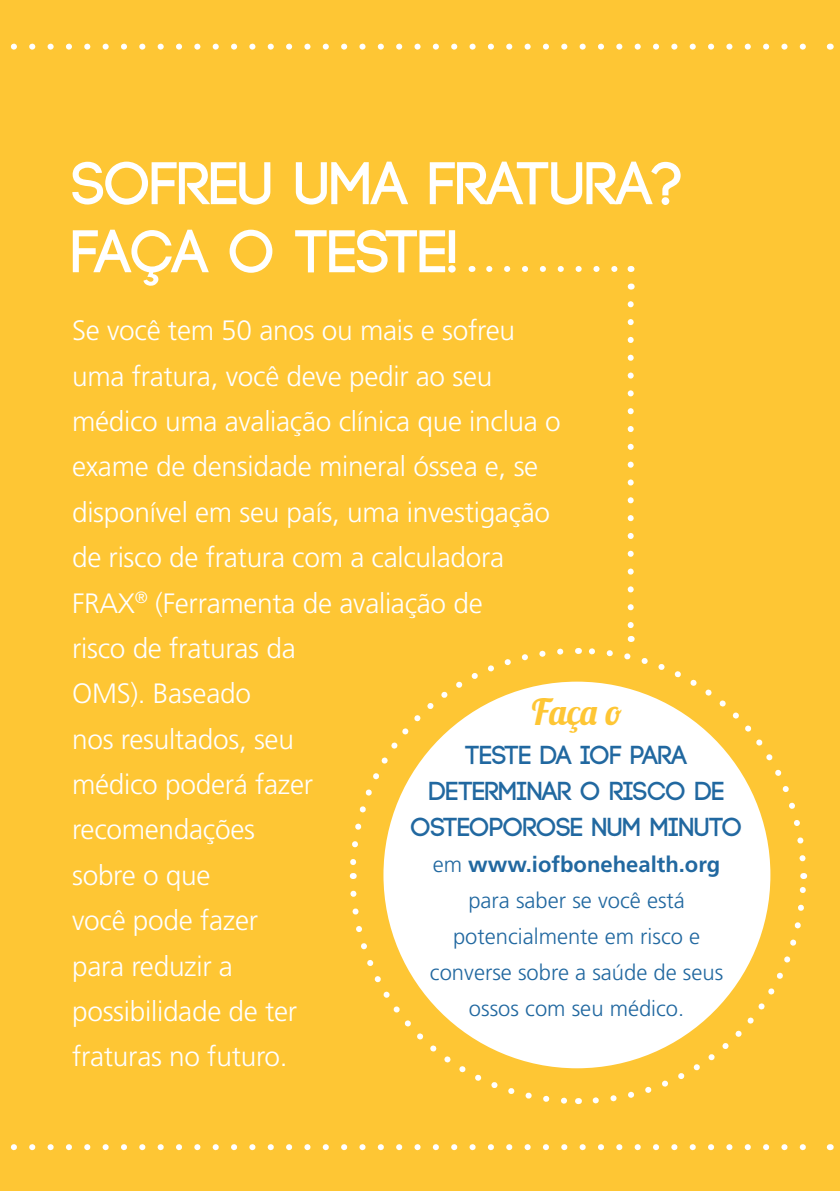
<style>
.page{position:relative;width:840px;height:1191px;background:#fff}
.page>*{position:absolute;margin:0;border:0;box-sizing:border-box;transform-origin:0 0}
.t1{font:700 60px/68px "Code";color:#fff}
.t2{font:36px "Lobster 1.3";color:#fec634}
.body{font:300 28px/45.4px "Frutiger LT Std";letter-spacing:-.01em;color:#fff}
.body-2{font:700 26px/36px "Code";color:#2168a0;text-align:center}
.body-3{font:300 22px/36px "Frutiger LT Std";color:#2168a0;text-align:center}
.s1{font-weight:700}
</style>
<div class="page">
<div style="left:0;top:0;width:839px;height:1191px;background:#fec634"></div>
<svg style="left:10px;top:1144px;width:796px;height:6px"></svg>
<svg style="left:10px;top:44px;width:796px;height:6px"></svg>
<svg style="left:590px;top:878px;width:217px;height:226px"></svg>
<svg style="left:580px;top:648px;width:226px;height:214px"></svg>
<svg style="left:350px;top:648px;width:214px;height:218px"></svg>
<svg style="left:350px;top:888px;width:225px;height:216px"></svg>
<div style="left:383px;top:681px;width:387px;height:387px;background:#fff;border-radius:50%"></div>
<svg style="left:489px;top:266px;width:129px;height:6px"></svg>
<svg style="left:627px;top:304px;width:6px;height:324px"></svg>
<p class="t1" style="left:72px;top:151px;width:612px">SOFREU UMA FRATURA?<br>FAÇA O TESTE!</p>
<p class="body" style="left:72px;top:308px;width:490px">Se você tem 50 anos ou mais e sofreu uma fratura, você deve pedir ao seu médico uma avaliação clínica que inclua o exame de densidade mineral óssea e, se disponível em seu país, uma investigação de risco de fratura com a calculadora<br>FRAX<sup>®</sup> (Ferramenta de avaliação de<br>risco de fraturas da<br>OMS). Baseado<br>nos resultados, seu<br>médico poderá fazer<br>recomendações<br>sobre o que<br>você pode fazer<br>para reduzir a<br>possibilidade de ter<br>fraturas no futuro.</p>
<p class="t2" style="left:531px;top:689px;width:91px">Faça o</p>
<p class="body-2" style="left:411px;top:738px;width:332px">TESTE DA IOF PARA<br>DETERMINAR O RISCO DE<br>OSTEOPOROSE NUM MINUTO</p>
<p class="body-3" style="left:429px;top:847px;width:295px">em <span class="s1">www.iofbonehealth.org </span>para saber se você está potencialmente em risco e converse sobre a saúde de seus ossos com seu médico.</p>
</div>
